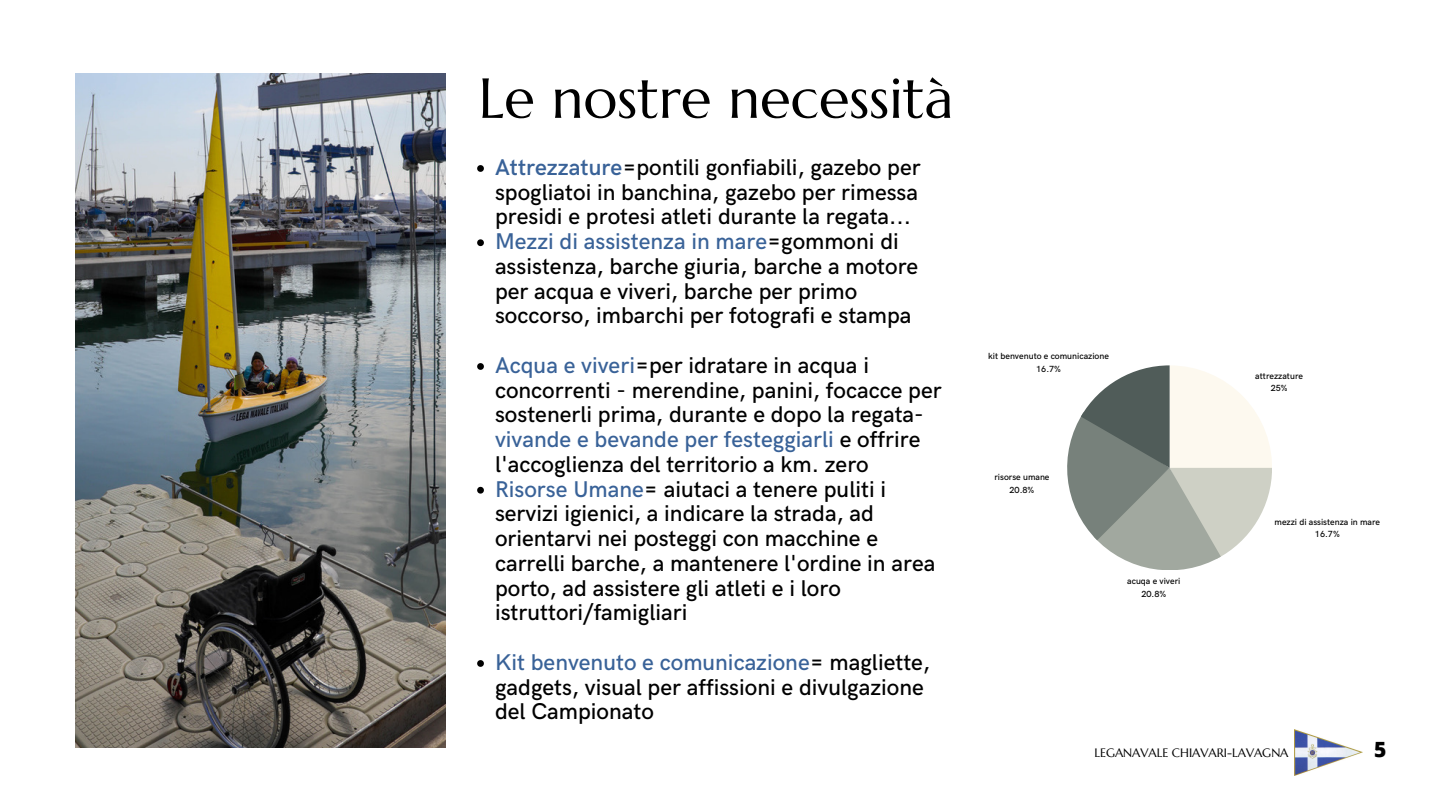
<style>
.page{position:relative;width:1440px;height:810px;background:#fff}
.page>*{position:absolute;margin:0;border:0;box-sizing:border-box;transform-origin:0 0}
.t1{font:56.3px "Marcellus";color:#000}
.t2{font:500 22.9px/24.8px "HK Grotesk";color:#000}
.t3{font:800 21px "Open Sans";color:#000}
.t4{font:12.2px "Marcellus";color:#000}
.t5{font:500 8.9px "HK Grotesk";color:#000}
.s1{font-weight:600;color:#396298}
.s2{color:#396298}
</style>
<div class="page">
<svg style="left:1067px;top:365px;width:205px;height:205px"></svg>
<img style="left:76px;top:74px;width:370px;height:674px">
<svg style="left:477px;top:165px;width:7px;height:7px"></svg>
<svg style="left:477px;top:239px;width:7px;height:7px"></svg>
<svg style="left:477px;top:363px;width:7px;height:7px"></svg>
<svg style="left:477px;top:487px;width:7px;height:7px"></svg>
<svg style="left:477px;top:660px;width:7px;height:7px"></svg>
<img style="left:1295px;top:729px;width:67px;height:47px">
<p class="t1" style="left:478px;top:63px;width:477px">Le nostre necessità</p>
<p class="t2" style="left:495px;top:156px;width:427px;text-align:justify"><span class="s1">Attrezzature</span>=pontili gonfiabili, gazebo per spogliatoi in banchina, gazebo per rimessa presidi e protesi atleti durante la regata...</p>
<p class="t2" style="left:495px;top:230px;width:425px"><span class="s2">Mezzi di assistenza in mare</span>=gommoni di assistenza, barche giuria, barche a motore per acqua e viveri, barche per primo soccorso, imbarchi per fotografi e stampa</p>
<p class="t2" style="left:495px;top:354px;width:448px"><span class="s2">Acqua e viveri</span>=per idratare in acqua i concorrenti - merendine, panini, focacce per sostenerli prima, durante e dopo la regata&shy;<span class="s2">vivande e bevande per festeggiarli</span> e offrire l'accoglienza del territorio a km. zero</p>
<p class="t2" style="left:495px;top:477px;width:442px"><span class="s2">Risorse Umane</span>= aiutaci a tenere puliti i servizi igienici, a indicare la strada, ad orientarvi nei posteggi con macchine e carrelli barche, a mantenere l'ordine in area porto, ad assistere gli atleti e i loro istruttori/famigliari</p>
<p class="t2" style="left:495px;top:651px;width:437px"><span class="s2">Kit benvenuto e comunicazione</span>= magliette, gadgets, visual per affissioni e divulgazione del Campionato</p>
<p class="t5" style="left:988px;top:351px;width:122px">kit benvenuto e comunicazione</p>
<p class="t5" style="left:1036px;top:364px;width:26px">16.7%</p>
<p class="t5" style="left:994px;top:472px;width:57px">risorse umane</p>
<p class="t5" style="left:1010px;top:485px;width:26px">20.8%</p>
<p class="t5" style="left:1127px;top:576px;width:55px">acuqa e viveri</p>
<p class="t5" style="left:1141px;top:589px;width:26px">20.8%</p>
<p class="t5" style="left:1255px;top:371px;width:49px">attrezzature</p>
<p class="t5" style="left:1271px;top:383px;width:18px">25%</p>
<p class="t5" style="left:1275px;top:517px;width:107px">mezzi di assistenza in mare</p>
<p class="t5" style="left:1315px;top:529px;width:26px">16.7%</p>
<p class="t4" style="left:1094px;top:745px;width:196px">LEGANAVALE CHIAVARI-LAVAGNA</p>
<p class="t3" style="left:1374px;top:735px;width:14px">5</p>
</div>
